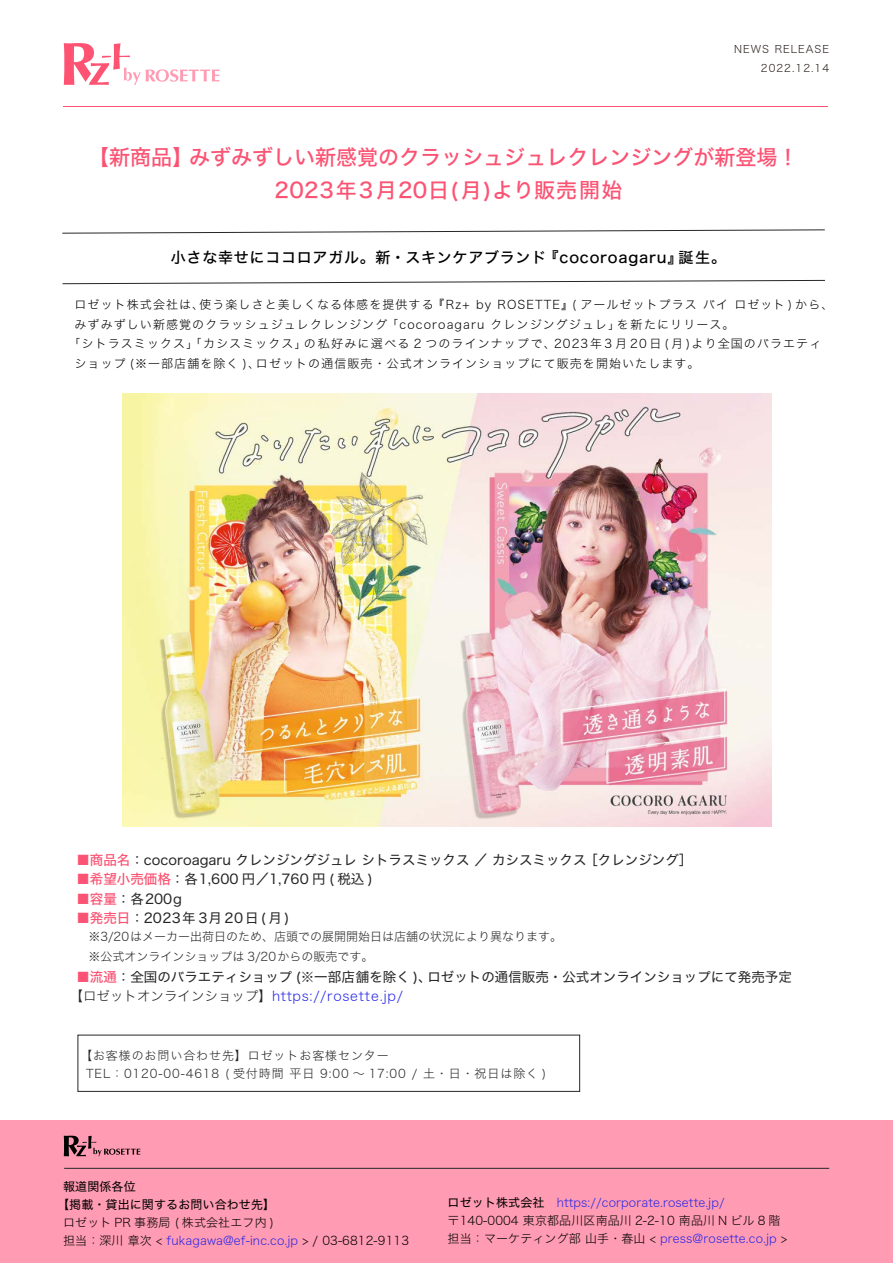
<style>
.page{position:relative;width:893px;height:1263px;background:#fff}
.page>*{position:absolute;margin:0;border:0;box-sizing:border-box;transform-origin:0 0}
.t1{font:21px/33px "Hira Kaku Std W5";color:#fb5373;text-align:center}
.t2{font:15px "Hira Kaku Std W5";letter-spacing:.05em;color:#000}
.t3{font:13.5px "Hira Kaku Std W4";color:#262626}
.t4{font:13.5px "Hira Kaku Std W2";color:#2626e8}
.t5{font:13.5px "Hira Kaku Std W4";letter-spacing:.04em;color:#262626}
.t6{font:12px "Hira Kaku Std W2";letter-spacing:.09em;color:#000}
.t7{font:12px/18px "Hira Kaku Std W2";letter-spacing:.01em;color:#000}
.t8{font:12px/18px "Hira Kaku Std W2";letter-spacing:.075em;color:#262626}
.t9{font:12px/19.5px "Hira Kaku Std W2";color:#262626}
.t10{font:12px/18px "Hira Kaku Std W4";letter-spacing:.01em;color:#000}
.t11{font:10.5px/19.5px "Hira Kaku Std W2";letter-spacing:.1em;color:#231815;text-align:right}
.s1{color:#fb5373}
.s2{font-family:"Hira Kaku Std W5";color:#fb5373}
.s3{color:#262626}
.s4{color:#2626e8}
.s5{font-family:"Hira Kaku Std W4"}
</style>
<div class="page">
<hr style="left:64px;top:106px;width:764px;height:1px;background:#ff5373">
<svg style="left:64px;top:43px;width:155px;height:42px"></svg>
<div style="left:0;top:1120px;width:893px;height:143px;background:#ff9bb2"></div>
<svg style="left:64px;top:1136px;width:76px;height:20px"></svg>
<hr style="left:64px;top:1168px;width:765px;height:1px;background:#262626">
<svg style="left:62px;top:280px;width:763px;height:4px"></svg>
<svg style="left:62px;top:229px;width:763px;height:5px"></svg>
<img style="left:123px;top:393px;width:648px;height:433px">
<p class="t11" style="left:734px;top:39px;width:97px">NEWS RELEASE<br>2022.12.14</p>
<h1 class="t1" style="left:88px;top:141px;width:712px">【新商品】みずみずしい新感覚のクラッシュジュレクレンジングが新登場！<br>2023年 3月20日(月)より販売開始</h1>
<p class="t2" style="left:171px;top:246px;width:557px">小さな幸せにココロアガル。新・スキンケアブランド『cocoroagaru』誕生。</p>
<p class="t6" style="left:75px;top:296px;width:760px">ロゼット株式会社は、使う楽しさと美しくなる体感を提供する『Rz+ by ROSETTE』( アールゼットプラス バイ ロゼット ) から、</p>
<p class="t6" style="left:75px;top:315px;width:661px">みずみずしい新感覚のクラッシュジュレクレンジング「cocoroagaru クレンジングジュレ」を新たにリリース。</p>
<p class="t6" style="left:69px;top:335px;width:754px">「シトラスミックス」「カシスミックス」の私好みに選べる 2 つのラインナップで、2023年 3 月 20 日 ( 月 )より全国のバラエティ</p>
<p class="t6" style="left:75px;top:354px;width:627px">ショップ (※一部店舗を除く )、ロゼットの通信販売・公式オンラインショップにて販売を開始いたします。</p>
<p class="t3" style="left:76px;top:849px;width:617px"><span class="s1">■</span><span class="s2">商品名</span>：cocoroagaru クレンジングジュレ シトラスミックス ／ カシスミックス ［クレンジング］</p>
<p class="t3" style="left:76px;top:869px;width:298px"><span class="s1">■</span><span class="s2">希望小売価格</span>：各1,600 円／1,760 円 ( 税込 )</p>
<p class="t3" style="left:76px;top:888px;width:107px"><span class="s1">■</span><span class="s2">容量</span>：各200g</p>
<p class="t5" style="left:76px;top:908px;width:215px"><span class="s1">■</span><span class="s2">発売日</span>：2023年 3月 20日 ( 月 )</p>
<p class="t9" style="left:76px;top:927px;width:487px">　※3/20はメーカー出荷日のため、店頭での展開開始日は店舗の状況により異なります。　※公式オンラインショップは 3/20からの販売です。</p>
<p class="t3" style="left:76px;top:966px;width:717px"><span class="s1">■</span><span class="s2">流通</span>：全国のバラエティショップ (※一部店舗を除く )、ロゼットの通信販売・公式オンラインショップにて発売予定</p>
<p class="t4" style="left:70px;top:986px;width:335px"><span class="s3">【ロゼットオンラインショップ】</span>https://rosette.jp/</p>
<p class="t8" style="left:86px;top:1046px;width:462px;text-indent:-6px">【お客様のお問い合わせ先】ロゼットお客様センター<br>TEL：0120-00-4618 ( 受付時間 平日 9:00 ～ 17:00 / 土・日・祝日は除く )</p>
<p class="t10" style="left:57px;top:1178px;width:220px;text-indent:6px">報道関係各位<br>【掲載・貸出に関するお問い合わせ先】</p>
<p class="t7" style="left:63px;top:1213px;width:347px">ロゼット PR 事務局 ( 株式会社エフ内 )<br>担当：深川 章次 &lt; <span class="s4">fukagawa@ef-inc.co.jp</span> &gt; / 03-6812-9113</p>
<p class="t7" style="left:448px;top:1193px;width:341px"><span class="s5">ロゼット株式会社　</span><span class="s4">https://corporate.rosette.jp/</span>〒140-0004 東京都品川区南品川 2-2-10 南品川 N ビル 8 階担当：マーケティング部 山手・春山 &lt; <span class="s4">press@rosette.co.jp</span> &gt;</p>
</div>
